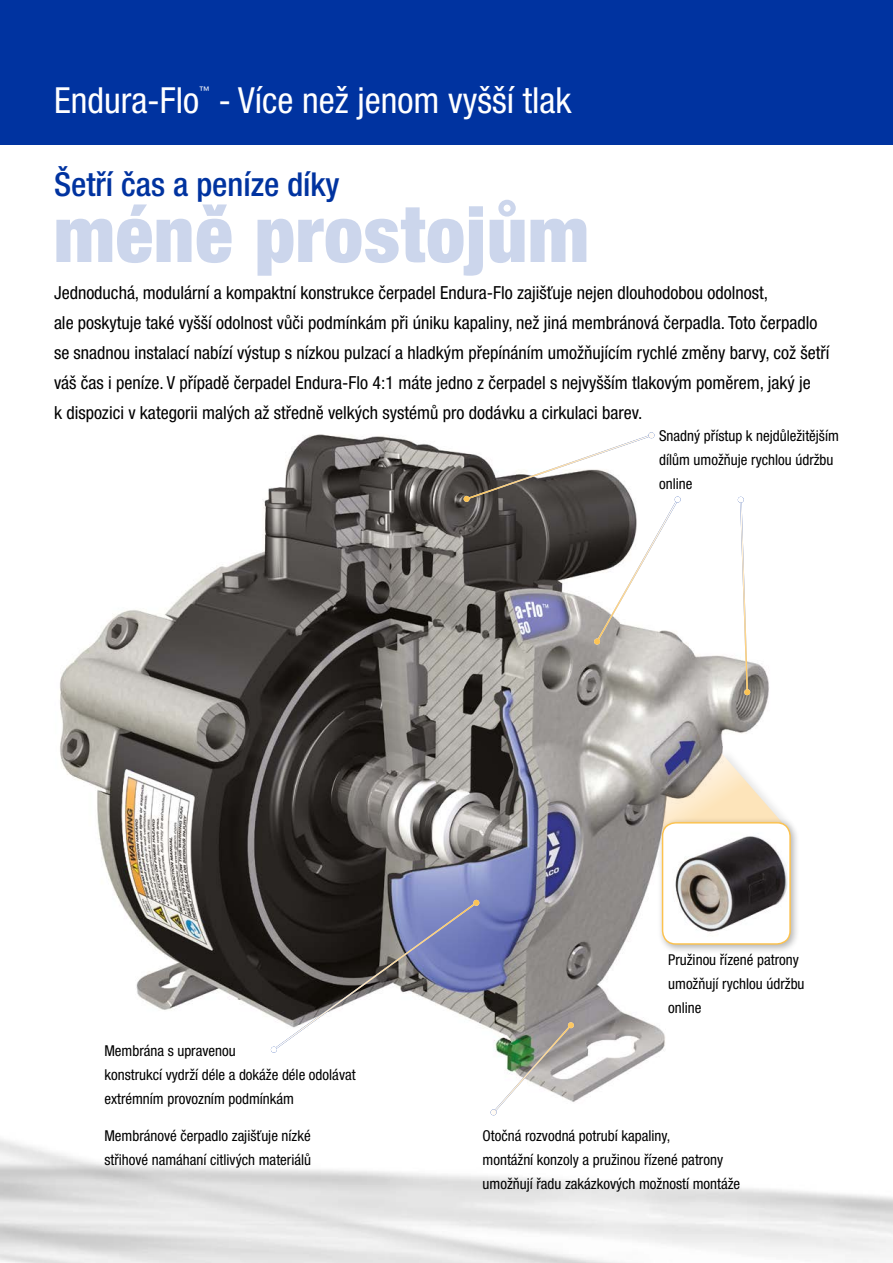
<style>
.page{position:relative;width:893px;height:1263px;background:#fff}
.page>*{position:absolute;margin:0;border:0;box-sizing:border-box;transform-origin:0 0}
.t1{font:900 condensed 78px "Helvetica Neue LTCE";letter-spacing:.01em;color:#ccd6ec}
.t2{font:condensed 36px "Helvetica Neue LTCE";color:#fff}
.t3{font:500 condensed 33px "Helvetica Neue LTCE";color:#0033a0}
.t4{font:condensed 18px/30px "Helvetica Neue LTCE";color:#000}
.t5{font:condensed 15px/24px "Helvetica Neue LTCE";color:#000}
.t6{font:condensed 10.5px "Helvetica Neue LTCE";color:#fff}
</style>
<div class="page">
<div style="left:0;top:0;width:893px;height:145px;background:#0033a0"></div>
<img style="left:60px;top:434px;width:709px;height:670px">
<img style="left:490px;top:1022px;width:84px;height:93px">
<svg style="left:271px;top:900px;width:208px;height:153px"></svg>
<svg style="left:738px;top:497px;width:12px;height:198px"></svg>
<svg style="left:463px;top:432px;width:218px;height:213px"></svg>
<div style="left:659px;top:746px;width:138px;height:91px;background:#000;opacity:.24"></div>
<svg style="left:662px;top:753px;width:124px;height:64px"></svg>
<div style="left:657px;top:817px;width:143px;height:137px;background:#000;opacity:.3"></div>
<img style="left:663px;top:823px;width:127px;height:121px">
<div style="left:662px;top:822px;width:129px;height:123px;border:1px solid #fcc24e;border-radius:13px"></div>
<h2 class="t2" style="left:54px;top:80px;width:147px">Endura-Flo</h2>
<p class="t6" style="left:199px;top:84px;width:12px">™</p>
<h2 class="t2" style="left:218px;top:80px;width:354px">- Více než jenom vyšší tlak</h2>
<h3 class="t3" style="left:54px;top:165px;width:287px">Šetří čas a peníze díky</h3>
<h1 class="t1" style="left:54px;top:186px;width:536px">méně prostojům</h1>
<p class="t4" style="left:54px;top:278px;width:777px">Jednoduchá, modulární a kompaktní konstrukce čerpadel Endura-Flo zajišťuje nejen dlouhodobou odolnost,<br>ale poskytuje také vyšší odolnost vůči podmínkám při úniku kapaliny, než jiná membránová čerpadla. Toto čerpadlo se snadnou instalací nabízí výstup s nízkou pulzací a hladkým přepínáním umožňujícím rychlé změny barvy, což šetří váš čas i peníze. V případě čerpadel Endura-Flo 4:1 máte jedno z čerpadel s nejvyšším tlakovým poměrem, jaký je<br>k dispozici v kategorii malých až středně velkých systémů pro dodávku a cirkulaci barev.</p>
<p class="t5" style="left:659px;top:424px;width:181px">Snadný přístup k nejdůležitějším dílům umožňuje rychlou údržbu online</p>
<p class="t5" style="left:104px;top:1038px;width:253px">Membrána s upravenou<br>konstrukcí vydrží déle a dokáže déle odolávat extrémním provozním podmínkám</p>
<p class="t5" style="left:104px;top:1124px;width:208px">Membránové čerpadlo zajišťuje nízké střihové namáhaní citlivých materiálů</p>
<p class="t5" style="left:668px;top:947px;width:138px">Pružinou řízené patrony umožňují rychlou údržbu online</p>
<p class="t5" style="left:483px;top:1124px;width:259px">Otočná rozvodná potrubí kapaliny,<br>montážní konzoly a pružinou řízené patrony umožňují řadu zakázkových možností montáže</p>
</div>
